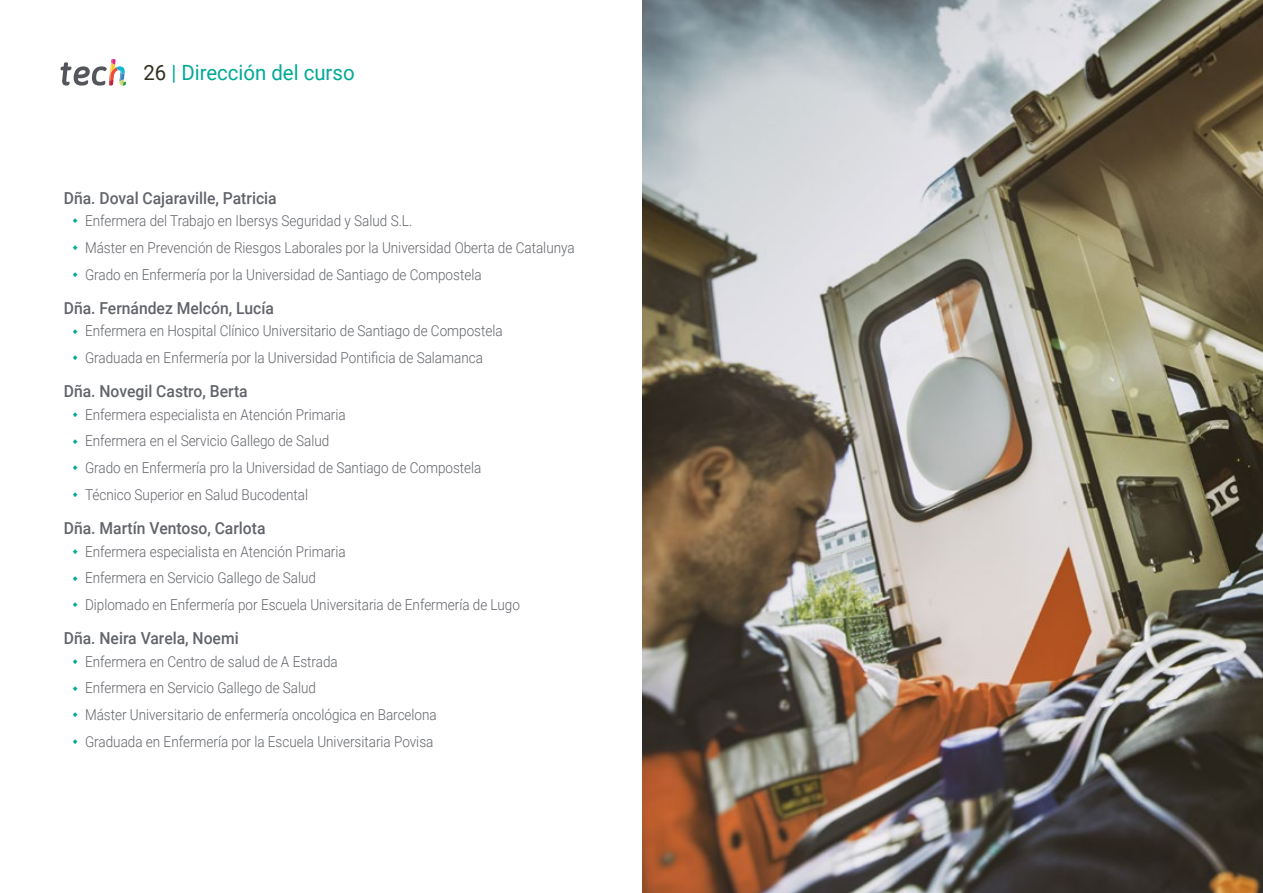
<style>
.page{position:relative;width:1263px;height:893px;background:#fff}
.page>*{position:absolute;margin:0;border:0;box-sizing:border-box;transform-origin:0 0}
.t1{font:21px "Roboto";color:#00a996}
.t2{font:500 16.5px "Roboto";color:#61646a;scale:.95 1}
.t3{font:300 15px/26.7px "Roboto";color:#61646a;scale:.9 1}
.s1{color:#312e20}
</style>
<div class="page">
<svg style="left:61px;top:59px;width:65px;height:27px"></svg>
<img style="left:642px;top:0;width:621px;height:893px">
<h1 class="t1" style="left:144px;top:57px;width:213px"><span class="s1">26</span> | Dirección del curso</h1>
<p class="t2" style="left:64px;top:186px;width:226px">Dña. Doval Cajaraville, Patricia</p>
<p class="t3" style="left:85px;top:207px;width:546px">Enfermera del Trabajo en Ibersys Seguridad y Salud S.L.<br>Máster en Prevención de Riesgos Laborales por la Universidad Oberta de Catalunya<br>Grado en Enfermería por la Universidad de Santiago de Compostela</p>
<p class="t2" style="left:64px;top:296px;width:223px">Dña. Fernández Melcón, Lucía</p>
<p class="t3" style="left:85px;top:317px;width:465px">Enfermera en Hospital Clínico Universitario de Santiago de Compostela<br>Graduada en Enfermería por la Universidad Pontificia de Salamanca</p>
<p class="t2" style="left:64px;top:380px;width:195px">Dña. Novegil Castro, Berta</p>
<p class="t3" style="left:85px;top:400px;width:442px">Enfermera especialista en Atención Primaria<br>Enfermera en el Servicio Gallego de Salud<br>Grado en Enfermería pro la Universidad de Santiago de Compostela Técnico Superior en Salud Bucodental</p>
<p class="t2" style="left:64px;top:517px;width:214px">Dña. Martín Ventoso, Carlota</p>
<p class="t3" style="left:85px;top:537px;width:485px">Enfermera especialista en Atención Primaria<br>Enfermera en Servicio Gallego de Salud<br>Diplomado en Enfermería por Escuela Universitaria de Enfermería de Lugo</p>
<p class="t2" style="left:64px;top:627px;width:186px">Dña. Neira Varela, Noemi</p>
<p class="t3" style="left:85px;top:647px;width:392px">Enfermera en Centro de salud de A Estrada<br>Enfermera en Servicio Gallego de Salud<br>Máster Universitario de enfermería oncológica en Barcelona Graduada en Enfermería por la Escuela Universitaria Povisa</p>
</div>
